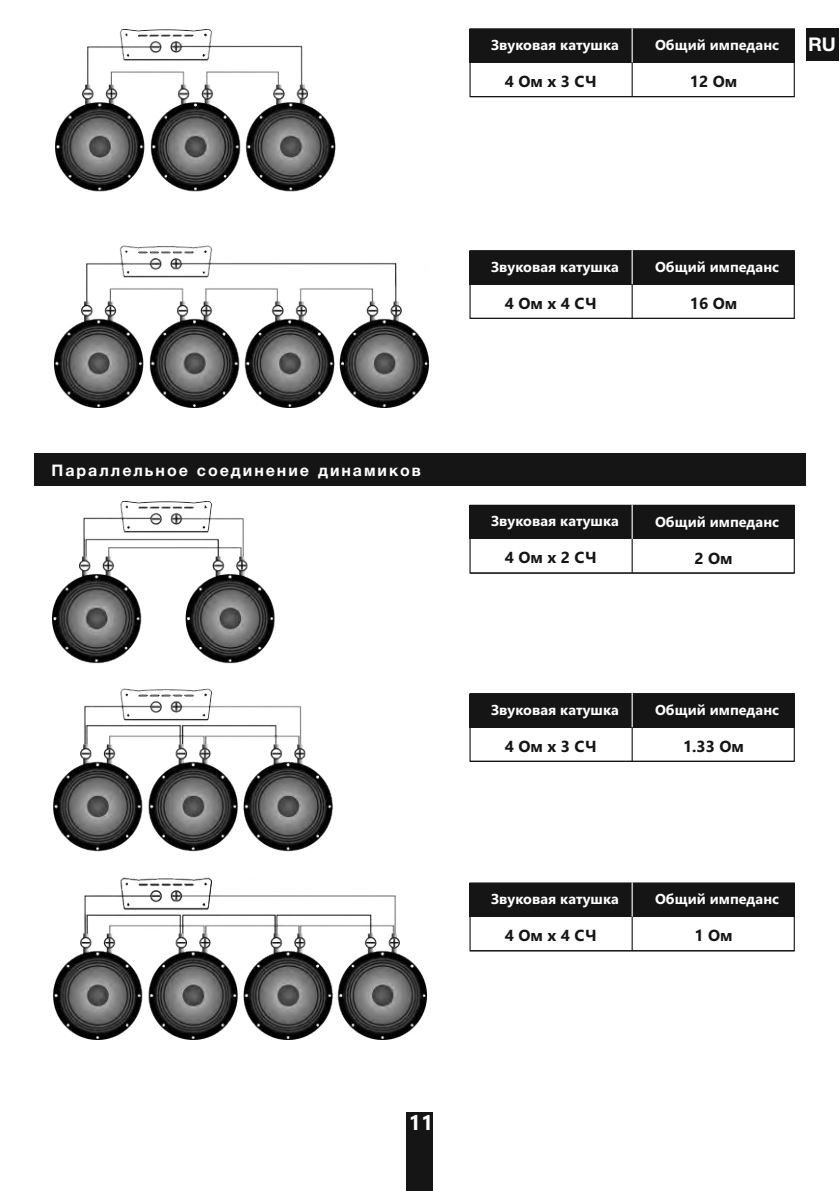
<style>
.page{position:relative;width:840px;height:1191px;background:#fff}
.page>*{position:absolute;margin:0;border:0;box-sizing:border-box;transform-origin:0 0}
.t1{font:700 21px "Segoe UI";color:#fefefe}
.t2{font:700 19px "Helvetica Neue Cyr";color:#fefefe}
.t3{font:700 16px "Segoe UI";color:#151515}
.t4{font:700 16px "Helvetica Neue Cyr";letter-spacing:.12em;color:#fefefe}
.t5{font:700 14.4px "Segoe UI";color:#fefefe}
</style>
<div class="page">
<img style="left:55px;top:29px;width:373px;height:378px">
<img style="left:52px;top:501px;width:374px;height:538px">
<hr style="left:470px;top:96px;width:323px;height:1px;background:#151515">
<hr style="left:631px;top:29px;width:1px;height:68px;background:#151515">
<div style="left:469px;top:29px;width:162px;height:33px;background:#151515"></div>
<div style="left:631px;top:29px;width:163px;height:33px;background:#151515"></div>
<hr style="left:631px;top:28px;width:1px;height:34px;background:#fefefe">
<div style="left:469px;top:250px;width:325px;height:69px;border:1px solid #151515"></div>
<hr style="left:470px;top:318px;width:323px;height:1px;background:#151515">
<hr style="left:631px;top:251px;width:1px;height:67px;background:#151515">
<div style="left:469px;top:251px;width:162px;height:33px;background:#151515"></div>
<div style="left:631px;top:251px;width:163px;height:33px;background:#151515"></div>
<hr style="left:631px;top:250px;width:1px;height:34px;background:#fefefe">
<hr style="left:470px;top:572px;width:323px;height:1px;background:#151515">
<hr style="left:631px;top:505px;width:1px;height:68px;background:#151515">
<div style="left:469px;top:505px;width:162px;height:34px;background:#151515"></div>
<div style="left:631px;top:505px;width:163px;height:34px;background:#151515"></div>
<hr style="left:631px;top:505px;width:1px;height:34px;background:#fefefe">
<div style="left:469px;top:693px;width:325px;height:69px;border:1px solid #151515"></div>
<hr style="left:470px;top:760px;width:323px;height:2px;background:#151515">
<hr style="left:631px;top:693px;width:1px;height:68px;background:#151515">
<div style="left:469px;top:694px;width:162px;height:33px;background:#151515"></div>
<div style="left:631px;top:694px;width:163px;height:33px;background:#151515"></div>
<hr style="left:631px;top:693px;width:1px;height:34px;background:#fefefe">
<hr style="left:470px;top:950px;width:323px;height:1px;background:#151515">
<hr style="left:631px;top:883px;width:1px;height:67px;background:#151515">
<div style="left:469px;top:883px;width:162px;height:33px;background:#151515"></div>
<div style="left:631px;top:883px;width:163px;height:33px;background:#151515"></div>
<hr style="left:631px;top:882px;width:1px;height:34px;background:#fefefe">
<div style="left:805px;top:28px;width:32px;height:33px;background:#151515"></div>
<div style="left:406px;top:1112px;width:27px;height:78px;background:#151515"></div>
<div style="left:34px;top:453px;width:770px;height:32px;background:#151515"></div>
<p class="t5" style="left:491px;top:39px;width:129px">Звуковая катушка</p>
<p class="t5" style="left:654px;top:40px;width:125px">Общий импеданс</p>
<p class="t3" style="left:504px;top:75px;width:93px">4 Ом х 3 СЧ</p>
<p class="t3" style="left:689px;top:75px;width:49px">12 Ом</p>
<h2 class="t2" style="left:807px;top:38px;width:29px">RU</h2>
<p class="t4" style="left:52px;top:464px;width:371px">Параллельное соединение динамиков</p>
<p class="t5" style="left:491px;top:261px;width:129px">Звуковая катушка</p>
<p class="t5" style="left:654px;top:261px;width:125px">Общий импеданс</p>
<p class="t3" style="left:504px;top:297px;width:93px">4 Ом х 4 СЧ</p>
<p class="t3" style="left:689px;top:297px;width:49px">16 Ом</p>
<p class="t5" style="left:491px;top:516px;width:129px">Звуковая катушка</p>
<p class="t5" style="left:654px;top:516px;width:125px">Общий импеданс</p>
<p class="t3" style="left:504px;top:552px;width:93px">4 Ом х 2 СЧ</p>
<p class="t3" style="left:694px;top:552px;width:40px">2 Ом</p>
<p class="t5" style="left:491px;top:704px;width:129px">Звуковая катушка</p>
<p class="t5" style="left:654px;top:704px;width:125px">Общий импеданс</p>
<p class="t3" style="left:504px;top:740px;width:93px">4 Ом х 3 СЧ</p>
<p class="t3" style="left:682px;top:740px;width:62px">1.33 Ом</p>
<p class="t5" style="left:491px;top:893px;width:129px">Звуковая катушка</p>
<p class="t5" style="left:654px;top:894px;width:125px">Общий импеданс</p>
<p class="t3" style="left:504px;top:929px;width:93px">4 Ом х 4 СЧ</p>
<p class="t3" style="left:694px;top:929px;width:40px">1 Ом</p>
<h1 class="t1" style="left:408px;top:1115px;width:26px">11</h1>
</div>
